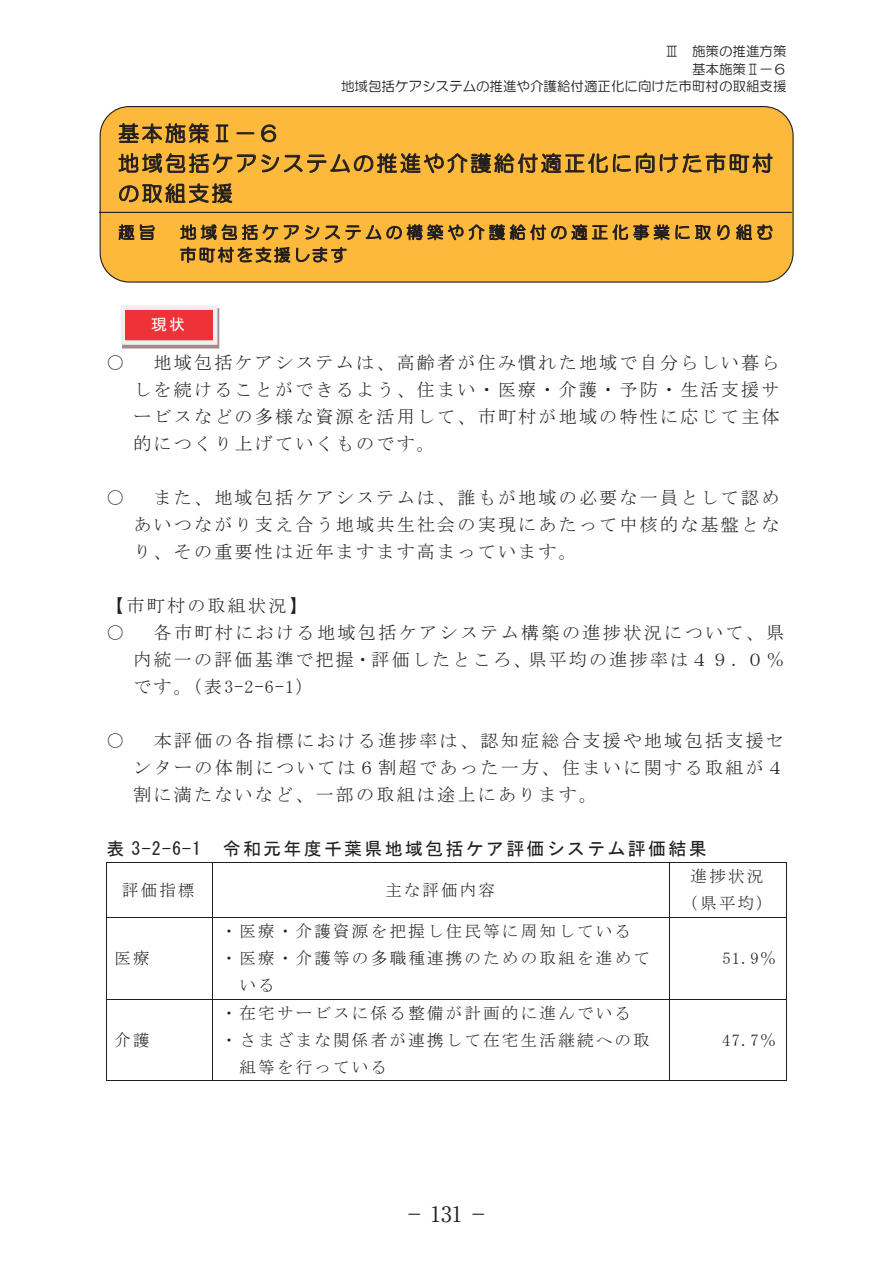
<style>
.page{position:relative;width:893px;height:1263px;background:#fff}
.page>*{position:absolute;margin:0;border:0;box-sizing:border-box;transform-origin:0 0}
.t1{font:21.3px "Ryumin Pro";color:#231f20}
.t2{font:21px/30px "HG Maru Gothic MPRO";letter-spacing:.11em;color:#231f20}
.t3{font:18px/27px "MS Mincho";letter-spacing:.13em;color:#231f20;text-align:justify}
.t4{font:18px "MS Gothic";letter-spacing:.13em;color:#231f20}
.t5{font:16.5px/27px "MS Mincho";letter-spacing:.13em;color:#231f20;text-align:center}
.t6{font:16.5px/22.5px "HG Maru Gothic MPRO";letter-spacing:.24em;color:#231f20}
.t7{font:15.9px "MS Gothic";color:#fff}
.t8{font:13.5px/17.5px "HG Maru Gothic MPRO";color:#231f20;text-align:right}
</style>
<div class="page">
<hr style="left:107px;top:862px;width:105px;height:1px;background:#231f20">
<hr style="left:213px;top:862px;width:456px;height:1px;background:#231f20">
<hr style="left:670px;top:862px;width:116px;height:1px;background:#231f20">
<hr style="left:106px;top:863px;width:1px;height:54px;background:#231f20">
<hr style="left:212px;top:863px;width:1px;height:54px;background:#231f20">
<hr style="left:669px;top:863px;width:1px;height:54px;background:#231f20">
<hr style="left:786px;top:863px;width:1px;height:54px;background:#231f20">
<hr style="left:107px;top:917px;width:105px;height:1px;background:#231f20">
<hr style="left:213px;top:917px;width:456px;height:1px;background:#231f20">
<hr style="left:670px;top:917px;width:116px;height:1px;background:#231f20">
<hr style="left:106px;top:918px;width:1px;height:81px;background:#231f20">
<hr style="left:212px;top:918px;width:1px;height:81px;background:#231f20">
<hr style="left:669px;top:918px;width:1px;height:81px;background:#231f20">
<hr style="left:786px;top:918px;width:1px;height:81px;background:#231f20">
<hr style="left:107px;top:999px;width:105px;height:1px;background:#231f20">
<hr style="left:213px;top:999px;width:456px;height:1px;background:#231f20">
<hr style="left:670px;top:999px;width:116px;height:1px;background:#231f20">
<hr style="left:106px;top:999px;width:1px;height:81px;background:#231f20">
<hr style="left:107px;top:1080px;width:105px;height:1px;background:#231f20">
<hr style="left:212px;top:999px;width:1px;height:81px;background:#231f20">
<hr style="left:213px;top:1080px;width:456px;height:1px;background:#231f20">
<hr style="left:669px;top:999px;width:1px;height:81px;background:#231f20">
<hr style="left:670px;top:1080px;width:116px;height:1px;background:#231f20">
<hr style="left:786px;top:999px;width:1px;height:81px;background:#231f20">
<div style="left:100px;top:107px;width:693px;height:175px;background:#fdb93b;border-radius:29px"></div>
<div style="left:100px;top:106px;width:694px;height:177px;border:1px solid #231f20;border-radius:29px"></div>
<img style="left:122px;top:308px;width:97px;height:40px">
<div style="left:123px;top:308px;width:92px;height:35px;background:#ee3238"></div>
<div style="left:121px;top:305px;width:96px;height:40px;border:4px solid #efeff0"></div>
<img style="left:125px;top:311px;width:88px;height:28px">
<hr style="left:99px;top:212px;width:693px;height:1px;background:#231f20">
<p class="t8" style="left:341px;top:42px;width:447px">Ⅲ 施策の推進方策<br>基本施策Ⅱ－６<br>地域包括ケアシステムの推進や介護給付適正化に向けた市町村の取組支援</p>
<p class="t2" style="left:118px;top:118px;width:656px">基本施策Ⅱ－６<br>地域包括ケアシステムの推進や介護給付適正化に向けた市町村の取組支援</p>
<p class="t6" style="left:118px;top:221px;width:39px">趣旨</p>
<p class="t6" style="left:180px;top:221px;width:594px">地域包括ケアシステムの構築や介護給付の適正化事業に取り組む市町村を支援します</p>
<p class="t7" style="left:151px;top:317px;width:35px">現状</p>
<p class="t3" style="left:133px;top:349px;width:647px;text-indent:-27px">○ 地域包括ケアシステムは、高齢者が住み慣れた地域で自分らしい暮らしを続けることができるよう、住まい・医療・介護・予防・生活支援サービスなどの多様な資源を活用して、市町村が地域の特性に応じて主体的につくり上げていくものです。</p>
<p class="t3" style="left:133px;top:484px;width:647px;text-indent:-27px">○ また、地域包括ケアシステムは、誰もが地域の必要な一員として認めあいつながり支え合う地域共生社会の実現にあたって中核的な基盤となり、その重要性は近年ますます高まっています。</p>
<p class="t3" style="left:106px;top:592px;width:202px">【市町村の取組状況】</p>
<p class="t3" style="left:133px;top:619px;width:652px;text-indent:-27px">○ 各市町村における地域包括ケアシステム構築の進捗状況について、県内統一の評価基準で把握・評価したところ、県平均の進捗率は４９．０％です。（表3-2-6-1）</p>
<p class="t3" style="left:133px;top:727px;width:652px;text-indent:-27px">○ 本評価の各指標における進捗率は、認知症総合支援や地域包括支援センターの体制については６割超であった一方、住まいに関する取組が４割に満たないなど、一部の取組は途上にあります。</p>
<p class="t4" style="left:106px;top:840px;width:602px">表 3-2-6-1 令和元年度千葉県地域包括ケア評価システム評価結果</p>
<p class="t5" style="left:122px;top:876px;width:74px">評価指標</p>
<p class="t5" style="left:385px;top:876px;width:112px">主な評価内容</p>
<p class="t5" style="left:681px;top:863px;width:93px">進捗状況（県平均）</p>
<p class="t5" style="left:115px;top:945px;width:37px">医療</p>
<p class="t5" style="left:115px;top:1026px;width:37px">介護</p>
<p class="t5" style="left:221px;top:918px;width:412px">・医療・介護資源を把握し住民等に周知している</p>
<p class="t5" style="left:221px;top:945px;width:431px">・医療・介護等の多職種連携のための取組を進めて</p>
<p class="t5" style="left:240px;top:972px;width:37px">いる</p>
<p class="t5" style="left:221px;top:999px;width:412px">・在宅サービスに係る整備が計画的に進んでいる</p>
<p class="t5" style="left:221px;top:1026px;width:430px">・さまざまな関係者が連携して在宅生活継続への取</p>
<p class="t5" style="left:240px;top:1053px;width:149px">組等を行っている</p>
<p class="t1" style="left:404px;top:1197px;width:87px">－ 131 －</p>
<p class="t5" style="left:722px;top:945px;width:55px">51.9％</p>
<p class="t5" style="left:722px;top:1026px;width:55px">47.7％</p>
</div>
